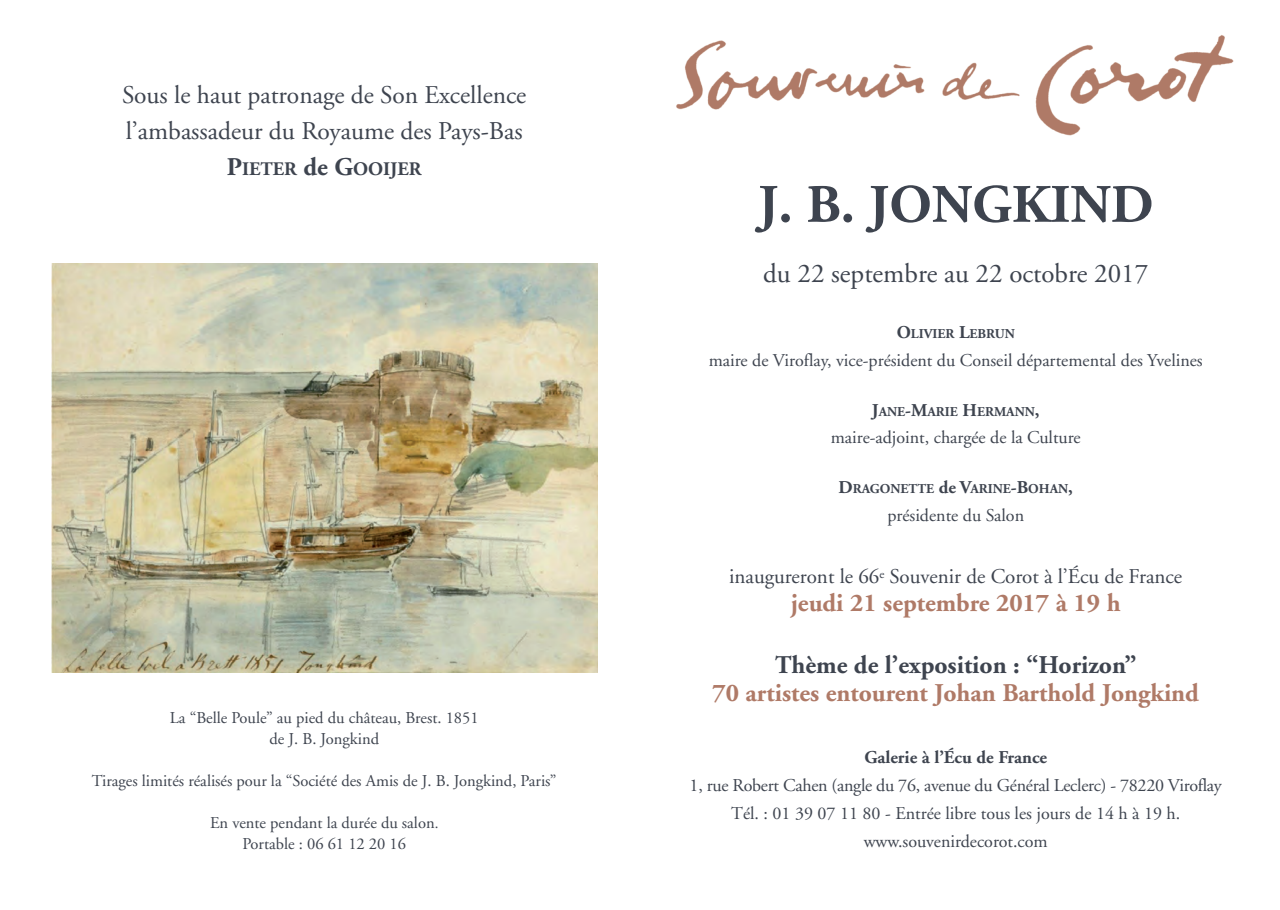
<style>
.page{position:relative;width:1280px;height:910px;background:#fff}
.page>*{position:absolute;margin:0;border:0;box-sizing:border-box;transform-origin:0 0}
.t1{font:700 54px "Adobe Garamond";color:#3e444f}
.t2{font:27px "Adobe Garamond";color:#3e444f}
.t3{font:25.5px/36px "Adobe Garamond";color:#3e444f}
.t4{font:700 25.5px "Adobe Garamond";color:#af7a67}
.t5{font:700 25.5px "Adobe Garamond";color:#3e444f}
.t6{font:21px "Adobe Garamond";color:#3e444f}
.t7{font:700 19.2px "Adobe Garamond";color:#3e444f}
.t8{font:18px/27.9px "Adobe Garamond";color:#3e444f;text-align:center}
.t9{font:700 18px "Adobe Garamond";color:#3e444f}
.t10{font:16.5px/21px "Adobe Garamond";color:#3e444f;text-align:center}
.t11{font:700 13.5px "Adobe Garamond";color:#3e444f}
.s1{font-size:25.5px}
.s2{font-size:15px}
.s3{font-size:18px}
</style>
<div class="page">
<img style="left:676px;top:35px;width:558px;height:101px">
<img style="left:51px;top:264px;width:546px;height:408px">
<h3 class="t3" style="left:122px;top:80px;width:406px">Sous le haut patronage de Son Excellence l’ambassadeur du Royaume des Pays-Bas</h3>
<p class="t7" style="left:227px;top:162px;width:196px"><span class="s1">P</span>IETER <span class="s1">de G</span>OOIJER</p>
<p class="t10" style="left:170px;top:709px;width:310px">La “Belle Poule” au pied du château, Brest. 1851 de J. B. Jongkind</p>
<p class="t10" style="left:92px;top:772px;width:466px">Tirages limités réalisés pour la “Société des Amis de J. B. Jongkind, Paris”</p>
<p class="t10" style="left:210px;top:814px;width:230px">En vente pendant la durée du salon<span class="s2">.<br></span>Portable : 06 61 12 20 16</p>
<h1 class="t1" style="left:758px;top:183px;width:397px">J. B. JONGKIND</h1>
<h2 class="t2" style="left:763px;top:263px;width:386px">du 22 septembre au 22 octobre 2017</h2>
<p class="t11" style="left:897px;top:328px;width:120px"><span class="s3">O</span>LIVIER <span class="s3">L</span>EBRUN</p>
<p class="t8" style="left:709px;top:348px;width:496px">maire de Viroflay, vice-président du Conseil départemental des Yvelines</p>
<p class="t11" style="left:872px;top:406px;width:169px"><span class="s3">J</span>ANE<span class="s3">-M</span>ARIE <span class="s3">H</span>ERMANN<span class="s3">,</span></p>
<p class="t8" style="left:831px;top:425px;width:251px">maire-adjoint, chargée de la Culture</p>
<p class="t11" style="left:838px;top:484px;width:236px"><span class="s3">D</span>RAGONETTE <span class="s3">de V</span>ARINE<span class="s3">-B</span>OHAN<span class="s3">,</span></p>
<p class="t8" style="left:887px;top:503px;width:138px">présidente du Salon</p>
<p class="t6" style="left:729px;top:568px;width:455px">inaugureront le 66<sup>e</sup> Souvenir de Corot à l’Écu de France</p>
<h3 class="t4" style="left:791px;top:593px;width:331px">jeudi 21 septembre 2017 à 19 h</h3>
<h3 class="t5" style="left:775px;top:654px;width:363px">Thème de l’exposition : “Horizon”</h3>
<h3 class="t4" style="left:712px;top:682px;width:488px">70 artistes entourent Johan Barthold Jongkind</h3>
<p class="t9" style="left:864px;top:750px;width:184px">Galerie à l’Écu de France</p>
<p class="t8" style="left:690px;top:773px;width:534px">1, rue Robert Cahen (angle du 76, avenue du Général Leclerc) - 78220 Viroflay<br>Tél. : 01 39 07 11 80 - Entrée libre tous les jours de 14 h à 19 h. www.souvenirdecorot.com</p>
</div>
